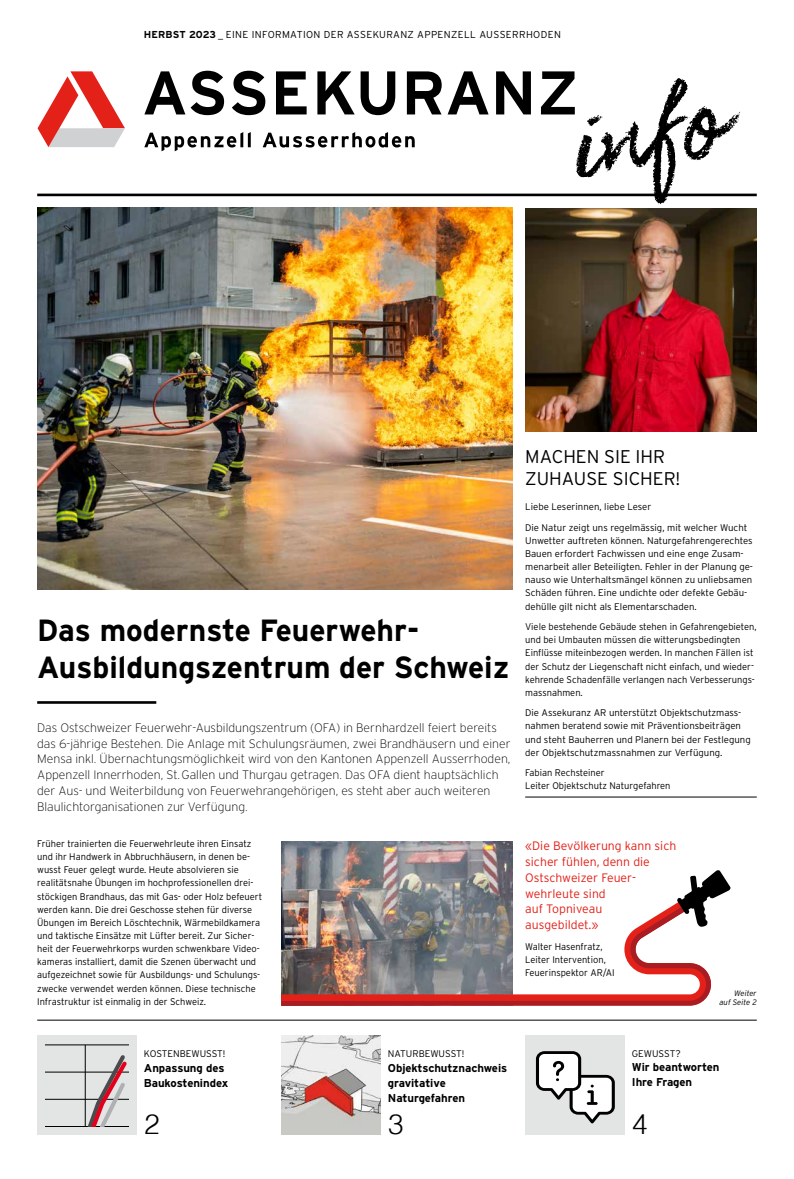
<style>
.page{position:relative;width:794px;height:1179px;background:#fff}
.page>*{position:absolute;margin:0;border:0;box-sizing:border-box;transform-origin:0 0}
.t1{font:italic 94.41px "Coalhand Luke";color:#000}
.t2{font:700 30.62px/36.8px "Interstate";color:#000}
.t3{font:300 28px "Helvetica";color:#000}
.t4{font:300 18.38px/22.8px "Interstate";color:#000}
.t5{font:200 12.25px/15.8px "Interstate";color:#000}
.t6{font:300 12.25px/15.8px "Interstate";color:#e32119}
.t7{font:700 11.38px/14.9px "Interstate";letter-spacing:-.005em;color:#000}
.t8{font:300 10.06px "Interstate";letter-spacing:.035em;color:#000}
.t9{font:300 9.62px/13.1px "Interstate";color:#000}
.t10{font:italic 300 7.88px/9.4px "Interstate";color:#000;text-align:right}
.s1{font-weight:700}
</style>
<div class="page">
<div style="left:525px;top:1034px;width:99px;height:100px;background:#e3e4e4"></div>
<svg style="left:536px;top:1051px;width:79px;height:72px"></svg>
<img style="left:37px;top:207px;width:476px;height:382px">
<svg style="left:38px;top:71px;width:87px;height:76px"></svg>
<svg style="left:144px;top:132px;width:107px;height:19px"></svg>
<svg style="left:263px;top:132px;width:152px;height:15px"></svg>
<svg style="left:144px;top:71px;width:41px;height:43px"></svg>
<svg style="left:191px;top:71px;width:33px;height:44px"></svg>
<svg style="left:232px;top:71px;width:33px;height:44px"></svg>
<svg style="left:276px;top:71px;width:31px;height:43px"></svg>
<svg style="left:317px;top:71px;width:78px;height:44px"></svg>
<svg style="left:407px;top:71px;width:81px;height:43px"></svg>
<svg style="left:496px;top:71px;width:35px;height:43px"></svg>
<svg style="left:541px;top:71px;width:34px;height:43px"></svg>
<img style="left:525px;top:208px;width:231px;height:223px">
<img style="left:281px;top:1035px;width:99px;height:99px">
<hr style="left:37px;top:1019px;width:719px;height:1px;background:#000">
<hr style="left:525px;top:796px;width:231px;height:1px;background:#000">
<hr style="left:37px;top:701px;width:119px;height:2px;background:#000">
<hr style="left:37px;top:193px;width:719px;height:3px;background:#000">
<img style="left:281px;top:841px;width:232px;height:59px">
<div style="left:37px;top:1034px;width:99px;height:100px;background:#e3e4e4"></div>
<hr style="left:46px;top:1044px;width:82px;height:1px;background:#000">
<hr style="left:85px;top:1044px;width:1px;height:82px;background:#000">
<svg style="left:46px;top:1051px;width:82px;height:75px"></svg>
<svg style="left:281px;top:900px;width:396px;height:5px"></svg>
<img style="left:281px;top:905px;width:430px;height:100px">
<svg style="left:677px;top:870px;width:54px;height:56px"></svg>
<p class="t8" style="left:144px;top:29px;width:418px"><span class="s1">HERBST 2023</span> _ EINE INFORMATION DER ASSEKURANZ APPENZELL AUSSERRHODEN</p>
<h1 class="t1" style="left:558px;top:92px;width:156px;rotate:-10deg">info</h1>
<h2 class="t2" style="left:37px;top:612px;width:474px">Das modernste Feuerwehr-<br>Ausbildungszentrum der Schweiz</h2>
<p class="t5" style="left:37px;top:719px;width:475px">Das Ostschweizer Feuerwehr-Ausbildungszentrum (OFA) in Bernhardzell feiert bereits das 6-jährige Bestehen. Die Anlage mit Schulungsräumen, zwei Brandhäusern und einer Mensa inkl. Übernachtungsmöglichkeit wird von den Kantonen Appenzell Ausserrhoden, Appenzell Innerrhoden, St.Gallen und Thurgau getragen. Das OFA dient hauptsächlich der Aus- und Weiterbildung von Feuerwehrangehörigen, es steht aber auch weiteren Blaulichtorganisationen zur Verfügung.</p>
<p class="t9" style="left:37px;top:836px;width:226px">Früher trainierten die Feuerwehrleute ihren Einsatz und ihr Handwerk in Abbruchhäusern, in denen be&shy;wusst Feuer gelegt wurde. Heute absolvieren sie realitätsnahe Übungen im hochprofessionellen drei&shy;stöckigen Brandhaus, das mit Gas- oder Holz befeuert werden kann. Die drei Geschosse stehen für diverse Übungen im Bereich Löschtechnik, Wärmebildkamera und taktische Einsätze mit Lüfter bereit. Zur Sicher&shy;heit der Feuerwehrkorps wurden schwenkbare Video&shy;kameras installiert, damit die Szenen überwacht und aufgezeichnet sowie für Ausbildungs- und Schulungs&shy;zwecke verwendet werden können. Diese technische Infrastruktur ist einmalig in der Schweiz.</p>
<h3 class="t4" style="left:525px;top:444px;width:157px">MACHEN SIE IHR<br>ZUHAUSE SICHER!</h3>
<p class="t9" style="left:525px;top:496px;width:224px;line-height:20.6px">Liebe Leserinnen, liebe Leser<br>Die Natur zeigt uns regelmässig, mit welcher Wucht</p>
<p class="t9" style="left:525px;top:533px;width:229px">Unwetter auftreten können. Naturgefahrengerechtes Bauen erfordert Fachwissen und eine enge Zusam&shy;menarbeit aller Beteiligten. Fehler in der Planung ge&shy;nauso wie Unterhaltsmängel können zu unliebsamen Schäden führen. Eine undichte oder defekte Gebäu&shy;dehülle gilt nicht als Elementarschaden.</p>
<p class="t9" style="left:525px;top:620px;width:233px">Viele bestehende Gebäude stehen in Gefahrengebieten, und bei Umbauten müssen die witterungsbedingten Einflüsse miteinbezogen werden. In manchen Fällen ist der Schutz der Liegenschaft nicht einfach, und wieder&shy;kehrende Schadenfälle verlangen nach Verbesserungs&shy;massnahmen.</p>
<p class="t9" style="left:525px;top:706px;width:227px">Die Assekuranz AR unterstützt Objektschutzmass&shy;nahmen beratend sowie mit Präventionsbeiträgen und steht Bauherren und Planern bei der Festlegung der Objektschutzmassnahmen zur Verfügung.</p>
<p class="t9" style="left:525px;top:766px;width:147px">Fabian Rechsteiner<br>Leiter Objektschutz Naturgefahren</p>
<p class="t6" style="left:525px;top:838px;width:153px">«Die Bevölkerung kann sich sicher fühlen, denn die<br>Ostschweizer Feuer&shy;wehrleute sind<br>auf Topniveau ausgebildet.»</p>
<p class="t9" style="left:525px;top:939px;width:91px">Walter Hasenfratz,<br>Leiter Intervention,<br>Feuerinspektor AR/AI</p>
<p class="t10" style="left:719px;top:987px;width:39px">Weiter<br>auf Seite 2</p>
<p class="t9" style="left:144px;top:1046px;width:83px">KOSTENBEWUSST!</p>
<p class="t7" style="left:144px;top:1060px;width:86px">Anpassung des<br>Baukostenindex</p>
<p class="t9" style="left:388px;top:1046px;width:78px">NATURBEWUSST!</p>
<p class="t7" style="left:388px;top:1060px;width:121px">Objektschutznachweis gravitative<br>Naturgefahren</p>
<p class="t9" style="left:632px;top:1046px;width:50px">GEWUSST?</p>
<p class="t7" style="left:632px;top:1059px;width:89px">Wir beantworten<br>Ihre Fragen</p>
<h3 class="t3" style="left:144px;top:1100px;width:17px">2</h3>
<h3 class="t3" style="left:388px;top:1100px;width:17px">3</h3>
<h3 class="t3" style="left:632px;top:1100px;width:17px">4</h3>
</div>
